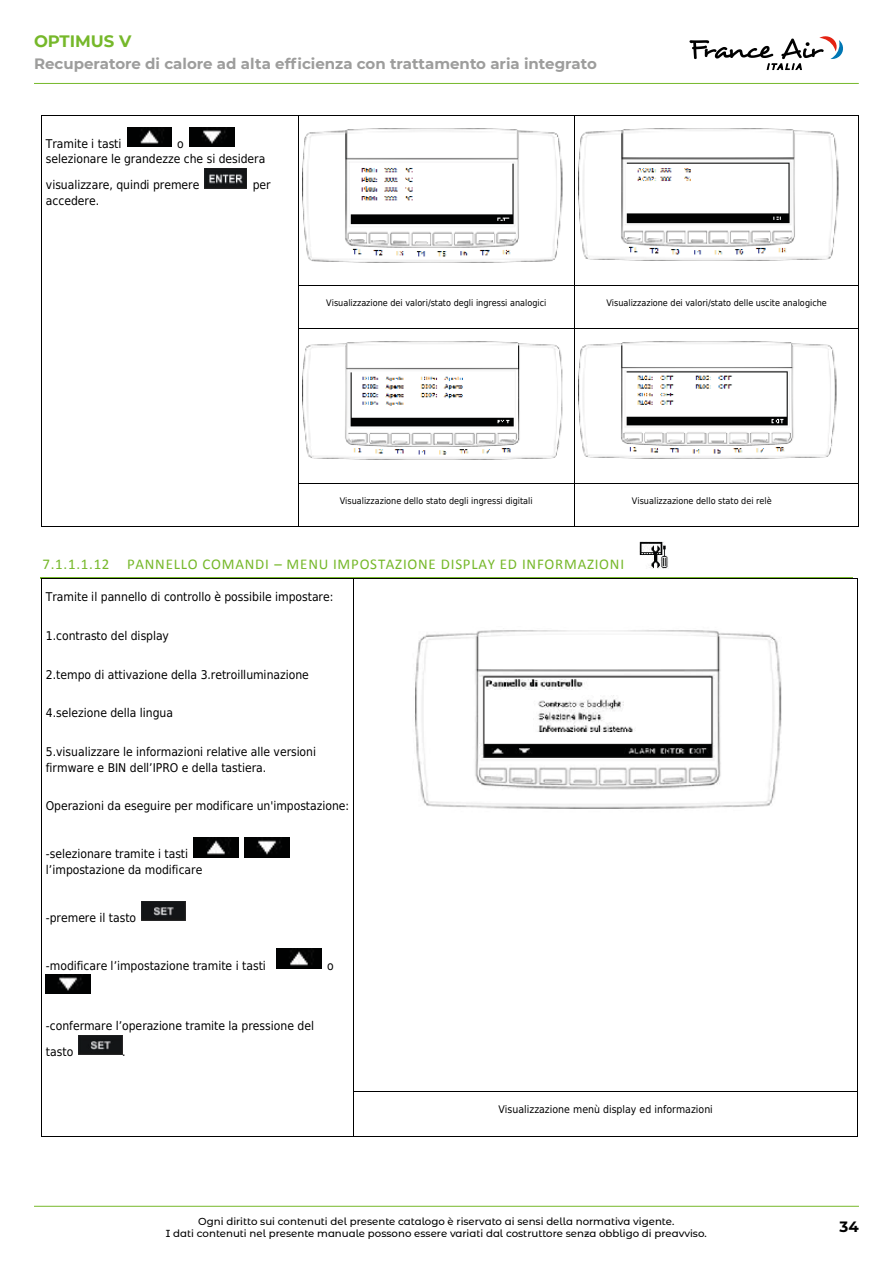
<style>
.page{position:relative;width:893px;height:1263px;background:#fff}
.page>*{position:absolute;margin:0;border:0;box-sizing:border-box;transform-origin:0 0}
.t1{font:700 16.5px "Montserrat";color:#76b82a}
.t2{font:15px "Calibri";letter-spacing:.05em;color:#76b82a}
.t3{font:700 15px "Montserrat";color:#9d9d9c}
.t4{font:700 15px "Montserrat Alternates";color:#000}
.t5{font:12px/15.9px "DejaVu Sans Condensed";color:#000}
.t6{font:10.5px "DejaVu Sans Condensed";color:#000}
.t7{font:500 10.2px/12.3px "Montserrat Alternates";color:#000;text-align:center}
.t8{font:9px "DejaVu Sans Condensed";letter-spacing:.005em;color:#000}
</style>
<div class="page">
<hr style="left:42px;top:115px;width:256px;height:1px;background:#000">
<hr style="left:298px;top:115px;width:276px;height:1px;background:#000">
<hr style="left:575px;top:115px;width:284px;height:1px;background:#000">
<hr style="left:42px;top:120px;width:1px;height:165px;background:#000">
<hr style="left:298px;top:120px;width:1px;height:165px;background:#000">
<hr style="left:574px;top:120px;width:1px;height:165px;background:#000">
<hr style="left:859px;top:120px;width:1px;height:165px;background:#000">
<hr style="left:298px;top:285px;width:276px;height:1px;background:#000">
<hr style="left:575px;top:285px;width:284px;height:1px;background:#000">
<hr style="left:42px;top:290px;width:1px;height:38px;background:#000">
<hr style="left:298px;top:290px;width:1px;height:38px;background:#000">
<hr style="left:574px;top:290px;width:1px;height:38px;background:#000">
<hr style="left:859px;top:290px;width:1px;height:38px;background:#000">
<hr style="left:298px;top:328px;width:276px;height:1px;background:#000">
<hr style="left:575px;top:328px;width:284px;height:1px;background:#000">
<hr style="left:42px;top:333px;width:1px;height:151px;background:#000">
<hr style="left:298px;top:333px;width:1px;height:151px;background:#000">
<hr style="left:574px;top:333px;width:1px;height:151px;background:#000">
<hr style="left:859px;top:333px;width:1px;height:151px;background:#000">
<hr style="left:298px;top:484px;width:276px;height:1px;background:#000">
<hr style="left:575px;top:484px;width:284px;height:1px;background:#000">
<hr style="left:42px;top:488px;width:1px;height:39px;background:#000">
<hr style="left:42px;top:527px;width:256px;height:1px;background:#000">
<hr style="left:298px;top:488px;width:1px;height:39px;background:#000">
<hr style="left:298px;top:527px;width:276px;height:1px;background:#000">
<hr style="left:574px;top:488px;width:1px;height:39px;background:#000">
<hr style="left:575px;top:527px;width:284px;height:1px;background:#000">
<hr style="left:859px;top:488px;width:1px;height:39px;background:#000">
<hr style="left:40px;top:577px;width:813px;height:1px;background:#76b82a">
<hr style="left:42px;top:578px;width:311px;height:1px;background:#000">
<hr style="left:354px;top:578px;width:503px;height:1px;background:#000">
<hr style="left:42px;top:583px;width:1px;height:508px;background:#000">
<hr style="left:353px;top:583px;width:1px;height:508px;background:#000">
<hr style="left:857px;top:583px;width:1px;height:508px;background:#000">
<hr style="left:354px;top:1091px;width:503px;height:1px;background:#000">
<hr style="left:42px;top:1096px;width:1px;height:40px;background:#000">
<hr style="left:42px;top:1136px;width:311px;height:1px;background:#000">
<hr style="left:353px;top:1096px;width:1px;height:40px;background:#000">
<hr style="left:354px;top:1136px;width:503px;height:1px;background:#000">
<hr style="left:857px;top:1096px;width:1px;height:40px;background:#000">
<img style="left:127px;top:127px;width:45px;height:20px">
<img style="left:190px;top:127px;width:44px;height:20px">
<img style="left:205px;top:168px;width:42px;height:20px">
<img style="left:302px;top:128px;width:261px;height:135px">
<img style="left:579px;top:128px;width:260px;height:133px">
<img style="left:302px;top:341px;width:261px;height:119px">
<img style="left:579px;top:341px;width:258px;height:118px">
<img style="left:639px;top:542px;width:29px;height:26px">
<img style="left:194px;top:837px;width:45px;height:20px">
<img style="left:244px;top:837px;width:45px;height:20px">
<img style="left:142px;top:901px;width:43px;height:20px">
<img style="left:277px;top:949px;width:45px;height:20px">
<img style="left:46px;top:974px;width:45px;height:20px">
<img style="left:79px;top:1035px;width:43px;height:20px">
<img style="left:415px;top:630px;width:367px;height:179px">
<hr style="left:34px;top:1206px;width:825px;height:1px;background:#76b82a">
<hr style="left:34px;top:83px;width:825px;height:1px;background:#76b82a">
<svg style="left:689px;top:36px;width:154px;height:34px"></svg>
<h1 class="t1" style="left:34px;top:29px;width:99px">OPTIMUS V</h1>
<p class="t3" style="left:34px;top:53px;width:564px">Recuperatore di calore ad alta efficienza con trattamento aria integrato</p>
<p class="t5" style="left:46px;top:135px;width:77px">Tramite i tasti</p>
<p class="t5" style="left:46px;top:135px;width:221px;text-indent:131px">o<br>selezionare le grandezze che si desidera</p>
<p class="t5" style="left:46px;top:176px;width:155px">visualizzare, quindi premere</p>
<p class="t5" style="left:253px;top:176px;width:19px">per</p>
<p class="t5" style="left:46px;top:192px;width:55px">accedere.</p>
<p class="t8" style="left:326px;top:294px;width:222px">Visualizzazione dei valori/stato degli ingressi analogici</p>
<p class="t8" style="left:606px;top:294px;width:222px">Visualizzazione dei valori/stato delle uscite analogiche</p>
<p class="t8" style="left:340px;top:493px;width:195px">Visualizzazione dello stato degli ingressi digitali</p>
<p class="t8" style="left:632px;top:493px;width:141px">Visualizzazione dello stato dei relè</p>
<p class="t2" style="left:42px;top:555px;width:583px">7.1.1.1.12 PANNELLO COMANDI – MENU IMPOSTAZIONE DISPLAY ED INFORMAZIONI</p>
<p class="t5" style="left:46px;top:589px;width:289px">Tramite il pannello di controllo è possibile impostare:</p>
<p class="t5" style="left:46px;top:627px;width:125px">1.contrasto del display</p>
<p class="t5" style="left:46px;top:666px;width:265px">2.tempo di attivazione della 3.retroilluminazione</p>
<p class="t5" style="left:46px;top:705px;width:129px">4.selezione della lingua</p>
<p class="t5" style="left:46px;top:743px;width:272px">5.visualizzare le informazioni relative alle versioni firmware e BIN dell’IPRO e della tastiera.</p>
<p class="t5" style="left:46px;top:798px;width:305px">Operazioni da eseguire per modificare un'impostazione:</p>
<p class="t5" style="left:46px;top:845px;width:158px">-selezionare tramite i tasti l’impostazione da modificare</p>
<p class="t5" style="left:46px;top:909px;width:92px">-premere il tasto</p>
<p class="t5" style="left:46px;top:957px;width:221px">-modificare l’impostazione tramite i tasti</p>
<p class="t5" style="left:327px;top:957px;width:8px">o</p>
<p class="t5" style="left:46px;top:1013px;width:270px;line-height:25.2px">-confermare l’operazione tramite la pressione del tasto</p>
<p class="t5" style="left:122px;top:1043px;width:5px">.</p>
<p class="t6" style="left:498px;top:1100px;width:216px">Visualizzazione menù display ed informazioni</p>
<p class="t7" style="left:166px;top:1214px;width:542px">Ogni diritto sui contenuti del presente catalogo è riservato ai sensi della normativa vigente.<br>I dati contenuti nel presente manuale possono essere variati dal costruttore senza obbligo di preavviso.</p>
<p class="t4" style="left:840px;top:1216px;width:21px">34</p>
</div>
